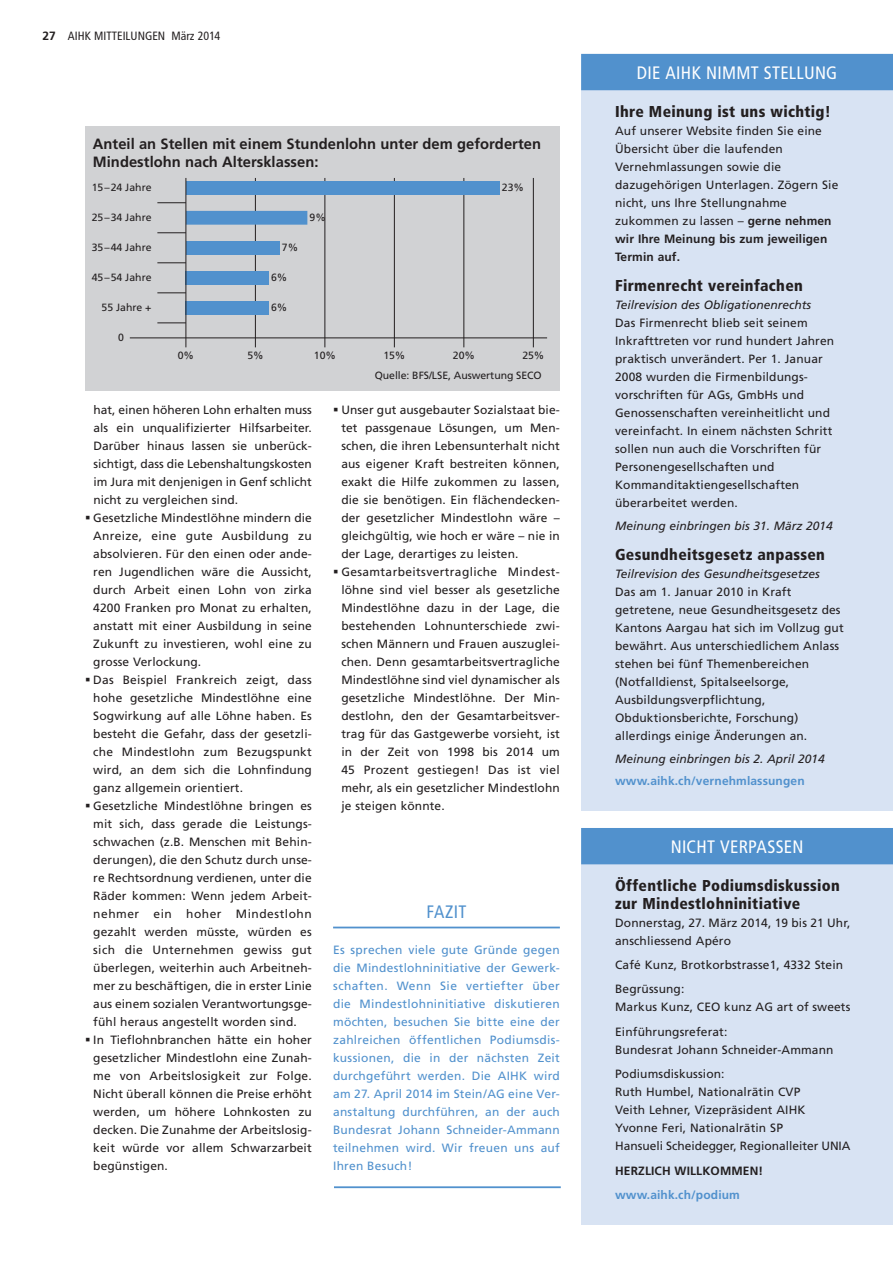
<style>
.page{position:relative;width:893px;height:1263px;background:#fff}
.page>*{position:absolute;margin:0;border:0;box-sizing:border-box;transform-origin:0 0}
.t1{font:condensed 18px "Frutiger";letter-spacing:.015em;color:#fff}
.t2{font:condensed 18px "Frutiger";letter-spacing:.015em;color:#5191cd}
.t3{font:900 condensed 15.75px/18px "Frutiger";letter-spacing:.02em;color:#231f20}
.t4{font:700 14.85px/17.7px "Frutiger";letter-spacing:.005em;color:#231f20}
.t5{font:12px/18px "Frutiger LT";letter-spacing:.01em;color:#231f20}
.t6{font:12px/18px "Frutiger";letter-spacing:.01em;color:#231f20}
.t7{font:12px/18px "Frutiger";letter-spacing:.02em;color:#5191cd;text-align:justify}
.t8{font:italic 12px "Frutiger";color:#231f20}
.t9{font:700 12px "Frutiger";letter-spacing:.01em;color:#5191cd}
.t10{font:condensed 12px "Frutiger";color:#231f20}
.t11{font:700 12px "Frutiger";letter-spacing:.01em;color:#231f20}
.t12{font:10.5px/20.1px "Frutiger";color:#231f20;text-align:right}
.s1{font-family:"Frutiger LT";font-weight:700;font-stretch:normal}
.s2{font-weight:700}
</style>
<div class="page">
<div style="left:581px;top:54px;width:312px;height:756px;background:#d8e3f3"></div>
<div style="left:581px;top:54px;width:312px;height:36px;background:#5191cd"></div>
<div style="left:581px;top:828px;width:312px;height:396px;background:#d8e3f3"></div>
<div style="left:581px;top:828px;width:312px;height:36px;background:#5191cd"></div>
<hr style="left:333px;top:927px;width:227px;height:1px;background:#5191cd">
<hr style="left:334px;top:1186px;width:227px;height:2px;background:#5191cd">
<div style="left:85px;top:126px;width:473px;height:265px;background:#d1d2d4"></div>
<svg style="left:157px;top:202px;width:29px;height:1px"></svg>
<svg style="left:157px;top:232px;width:29px;height:1px"></svg>
<svg style="left:157px;top:262px;width:29px;height:1px"></svg>
<svg style="left:157px;top:292px;width:29px;height:1px"></svg>
<svg style="left:157px;top:322px;width:29px;height:1px"></svg>
<hr style="left:130px;top:337px;width:417px;height:1px;background:#231f20">
<hr style="left:255px;top:178px;width:1px;height:169px;background:#231f20">
<hr style="left:324px;top:178px;width:1px;height:169px;background:#231f20">
<hr style="left:394px;top:178px;width:1px;height:169px;background:#231f20">
<hr style="left:463px;top:178px;width:1px;height:169px;background:#231f20">
<hr style="left:533px;top:178px;width:1px;height:169px;background:#231f20">
<div style="left:186px;top:181px;width:314px;height:14px;background:#5191cd"></div>
<div style="left:186px;top:211px;width:121px;height:14px;background:#5191cd"></div>
<div style="left:186px;top:241px;width:94px;height:14px;background:#5191cd"></div>
<div style="left:186px;top:271px;width:83px;height:14px;background:#5191cd"></div>
<div style="left:186px;top:301px;width:83px;height:14px;background:#5191cd"></div>
<hr style="left:186px;top:178px;width:1px;height:169px;background:#231f20">
<p class="t10" style="left:43px;top:29px;width:179px"><span class="s1">27</span> AIHK MITTEILUNGEN März 2014</p>
<p class="t4" style="left:93px;top:135px;width:450px">Anteil an Stellen mit einem Stundenlohn unter dem geforderten<br>Mindestlohn nach Altersklassen:</p>
<p class="t12" style="left:92px;top:177px;width:61px">15–24 Jahre</p>
<p class="t12" style="left:92px;top:207px;width:61px">25–34 Jahre</p>
<p class="t12" style="left:92px;top:237px;width:61px">35–44 Jahre</p>
<p class="t12" style="left:92px;top:267px;width:61px">45–54 Jahre</p>
<p class="t12" style="left:102px;top:297px;width:52px">55 Jahre +</p>
<p class="t12" style="left:118px;top:327px;width:7px">0</p>
<p class="t12" style="left:178px;top:345px;width:18px">0%</p>
<p class="t12" style="left:282px;top:237px;width:18px">7%</p>
<p class="t12" style="left:271px;top:267px;width:18px">6%</p>
<p class="t12" style="left:271px;top:297px;width:18px">6%</p>
<p class="t12" style="left:309px;top:207px;width:18px">9%</p>
<p class="t12" style="left:502px;top:177px;width:24px">23%</p>
<p class="t12" style="left:247px;top:345px;width:18px">5%</p>
<p class="t12" style="left:314px;top:345px;width:23px">10%</p>
<p class="t12" style="left:383px;top:345px;width:23px">15%</p>
<p class="t12" style="left:453px;top:345px;width:23px">20%</p>
<p class="t12" style="left:375px;top:345px;width:171px">25%<br>Quelle: BFS/LSE, Auswertung SECO</p>
<p class="t5" style="left:93px;top:401px;width:220px">hat, einen höheren Lohn erhalten muss als ein unqualifizierter Hilfsarbeiter.<br>Darüber hinaus lassen sie unberück&shy;sichtigt, dass die Lebenshaltungskosten im Jura mit denjenigen in Genf schlicht nicht zu vergleichen sind.<br>Gesetzliche Mindestlöhne mindern die Anreize, eine gute Ausbildung zu absolvieren. Für den einen oder ande&shy;ren Jugendlichen wäre die Aussicht, durch Arbeit einen Lohn von zirka 4200 Franken pro Monat zu erhalten, anstatt mit einer Ausbildung in seine Zukunft zu investieren, wohl eine zu grosse Verlockung.<br>Das Beispiel Frankreich zeigt, dass hohe gesetzliche Mindestlöhne eine Sogwirkung auf alle Löhne haben. Es besteht die Gefahr, dass der gesetzli&shy;che Mindestlohn zum Bezugspunkt wird, an dem sich die Lohnfindung ganz allgemein orientiert.<br>Gesetzliche Mindestlöhne bringen es mit sich, dass gerade die Leistungs&shy;schwachen (z.B. Menschen mit Behin&shy;derungen), die den Schutz durch unse&shy;re Rechtsordnung verdienen, unter die Räder kommen: Wenn jedem Arbeit&shy;nehmer ein hoher Mindestlohn gezahlt werden müsste, würden es sich die Unternehmen gewiss gut überlegen, weiterhin auch Arbeitneh&shy;mer zu beschäftigen, die in erster Linie aus einem sozialen Verantwortungsge&shy;fühl heraus angestellt worden sind.<br>In Tieflohnbranchen hätte ein hoher gesetzlicher Mindestlohn eine Zunah&shy;me von Arbeitslosigkeit zur Folge.<br>Nicht überall können die Preise erhöht werden, um höhere Lohnkosten zu decken. Die Zunahme der Arbeitslosig&shy;keit würde vor allem Schwarzarbeit begünstigen.</p>
<p class="t5" style="left:341px;top:401px;width:220px">Unser gut ausgebauter Sozialstaat bie&shy;tet passgenaue Lösungen, um Men&shy;schen, die ihren Lebensunterhalt nicht aus eigener Kraft bestreiten können, exakt die Hilfe zukommen zu lassen, die sie benötigen. Ein flächendecken&shy;der gesetzlicher Mindestlohn wäre – gleichgültig, wie hoch er wäre – nie in der Lage, derartiges zu leisten.<br>Gesamtarbeitsvertragliche Mindest&shy;löhne sind viel besser als gesetzliche Mindestlöhne dazu in der Lage, die bestehenden Lohnunterschiede zwi&shy;schen Männern und Frauen auszuglei&shy;chen. Denn gesamtarbeitsvertragliche Mindestlöhne sind viel dynamischer als gesetzliche Mindestlöhne. Der Min&shy;destlohn, den der Gesamtarbeitsver&shy;trag für das Gastgewerbe vorsieht, ist in der Zeit von 1998 bis 2014 um 45 Prozent gestiegen! Das ist viel mehr, als ein gesetzlicher Mindestlohn je steigen könnte.</p>
<h1 class="t2" style="left:427px;top:901px;width:41px">FAZIT</h1>
<p class="t7" style="left:333px;top:941px;width:228px">Es sprechen viele gute Gründe gegen die Mindestlohninitiative der Gewerk&shy;schaften. Wenn Sie vertiefter über die Mindestlohninitiative diskutieren möchten, besuchen Sie bitte eine der zahlreichen öffentlichen Podiumsdis&shy;kussionen, die in der nächsten Zeit durchgeführt werden. Die AIHK wird am 27. April 2014 im Stein/AG eine Ver&shy;anstaltung durchführen, an der auch Bundesrat Johann Schneider-Ammann teilnehmen wird. Wir freuen uns auf Ihren Besuch!</p>
<h1 class="t1" style="left:637px;top:62px;width:202px">DIE AIHK NIMMT STELLUNG</h1>
<h2 class="t3" style="left:615px;top:102px;width:217px">Ihre Meinung ist uns wichtig!</h2>
<p class="t6" style="left:615px;top:121px;width:225px">Auf unserer Website finden Sie eine<br>Übersicht über die laufenden<br>Vernehmlassungen sowie die dazugehörigen Unterlagen. Zögern Sie nicht, uns Ihre Stellungnahme zukommen zu lassen – <span class="s2">gerne nehmen wir Ihre Meinung bis zum jeweiligen<br>Termin auf.</span></p>
<h2 class="t3" style="left:615px;top:277px;width:189px">Firmenrecht vereinfachen</h2>
<p class="t8" style="left:615px;top:298px;width:197px">Teilrevision des Obligationenrechts</p>
<p class="t6" style="left:615px;top:314px;width:221px">Das Firmenrecht blieb seit seinem Inkrafttreten vor rund hundert Jahren praktisch unverändert. Per 1. Januar 2008 wurden die Firmenbildungs&shy;vorschriften für AGs, GmbHs und Genossenschaften vereinheitlicht und vereinfacht. In einem nächsten Schritt sollen nun auch die Vorschriften für Personengesellschaften und Kommanditaktiengesellschaften überarbeitet werden.</p>
<p class="t8" style="left:615px;top:518px;width:219px">Meinung einbringen bis 31. März 2014</p>
<h2 class="t3" style="left:615px;top:546px;width:211px">Gesundheitsgesetz anpassen</h2>
<p class="t8" style="left:615px;top:567px;width:206px">Teilrevision des Gesundheitsgesetzes</p>
<p class="t6" style="left:615px;top:583px;width:230px">Das am 1. Januar 2010 in Kraft getretene, neue Gesundheitsgesetz des Kantons Aargau hat sich im Vollzug gut bewährt. Aus unterschiedlichem Anlass stehen bei fünf Themenbereichen (Notfalldienst, Spitalseelsorge, Ausbildungsverpflichtung, Obduktionsberichte, Forschung) allerdings einige Änderungen an.</p>
<p class="t8" style="left:615px;top:751px;width:211px">Meinung einbringen bis 2. April 2014</p>
<p class="t9" style="left:615px;top:774px;width:191px">www.aihk.ch/vernehmlassungen</p>
<h1 class="t1" style="left:671px;top:836px;width:134px">NICHT VERPASSEN</h1>
<h2 class="t3" style="left:615px;top:876px;width:226px">Öffentliche Podiumsdiskussion zur Mindestlohninitiative</h2>
<p class="t6" style="left:615px;top:913px;width:237px">Donnerstag, 27. März 2014, 19 bis 21 Uhr, anschliessend Apéro</p>
<p class="t6" style="left:615px;top:953px;width:229px;line-height:24.3px">Café Kunz, Brotkorbstrasse1, 4332 Stein<br>Begrüssung:</p>
<p class="t6" style="left:615px;top:995px;width:237px;line-height:24.5px">Markus Kunz, CEO kunz AG art of sweets<br>Einführungsreferat:</p>
<p class="t6" style="left:615px;top:1037px;width:220px;line-height:24.3px">Bundesrat Johann Schneider-Ammann<br>Podiumsdiskussion:</p>
<p class="t6" style="left:615px;top:1083px;width:237px">Ruth Humbel, Nationalrätin CVP<br>Veith Lehner, Vizepräsident AIHK Yvonne Feri, Nationalrätin SP<br>Hansueli Scheidegger, Regionalleiter UNIA</p>
<p class="t11" style="left:615px;top:1163px;width:149px">HERZLICH WILLKOMMEN!</p>
<p class="t9" style="left:615px;top:1188px;width:126px">www.aihk.ch/podium</p>
</div>
